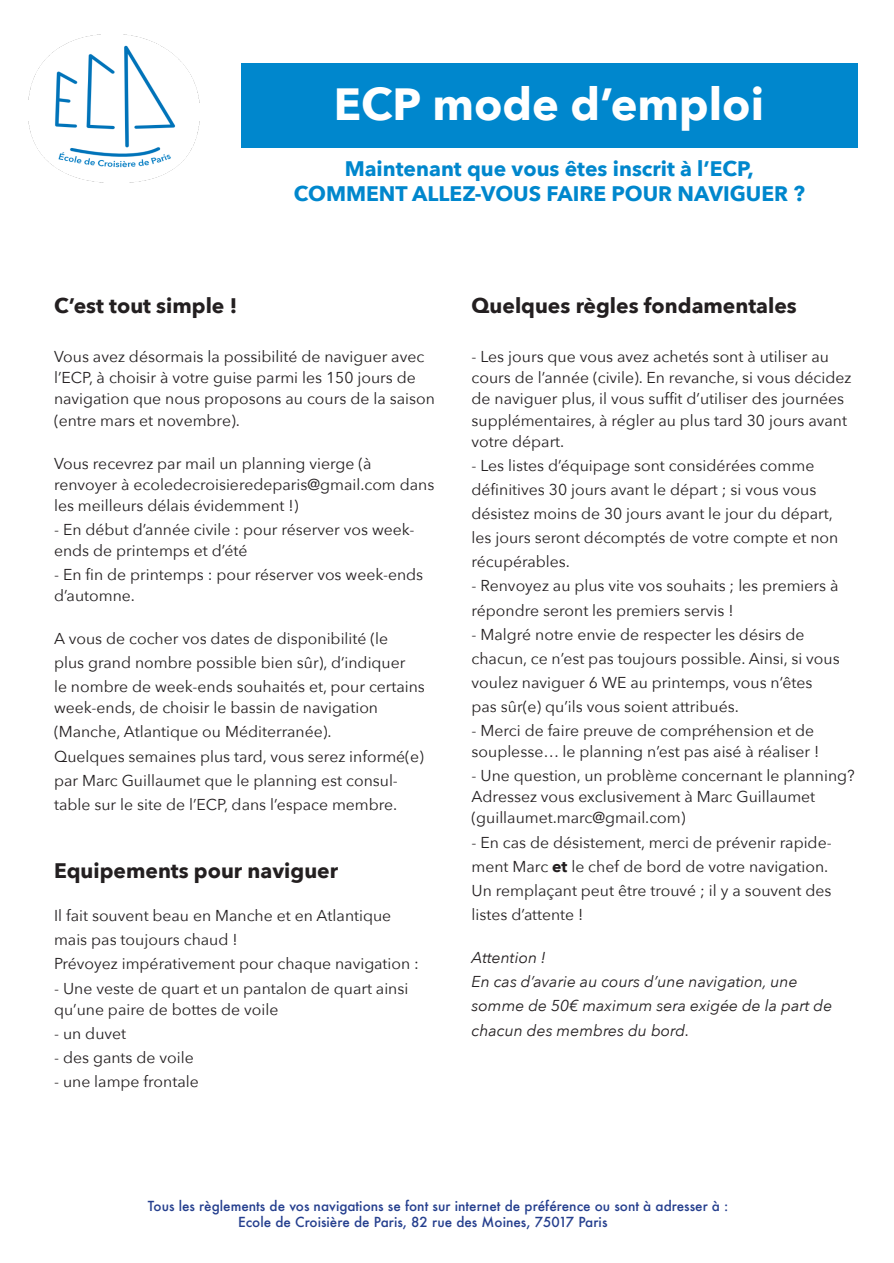
<style>
.page{position:relative;width:894px;height:1263px;background:#fff}
.page>*{position:absolute;margin:0;border:0;box-sizing:border-box;transform-origin:0 0}
.t1{font:700 45px "Avenir Next";color:#fff}
.t2{font:700 21px/25.2px "Avenir Next";color:#0087cd;text-align:center}
.t3{font:700 21px "Avenir Next";color:#231f20}
.t4{font:15.75px/24.2px "Avenir Next";color:#231f20}
.t5{font:italic 15.75px/24.2px "Avenir Next";color:#231f20}
.t6{font:500 13.5px/16.2px "Futura";color:#253f8e}
.s1{font-weight:700}
</style>
<div class="page">
<img style="left:29px;top:35px;width:170px;height:147px">
<div style="left:241px;top:63px;width:616px;height:85px;background:#0087cd"></div>
<h1 class="t1" style="left:333px;top:75px;width:431px">ECP mode d’emploi</h1>
<h2 class="t2" style="left:294px;top:157px;width:512px">Maintenant que vous êtes inscrit à l’ECP,<br>COMMENT ALLEZ-VOUS FAIRE POUR NAVIGUER ?</h2>
<h2 class="t3" style="left:54px;top:292px;width:185px">C’est tout simple !</h2>
<p class="t4" style="left:54px;top:347px;width:382px;line-height:21px">Vous avez désormais la possibilité de naviguer avec l’ECP, à choisir à votre guise parmi les 150 jours de navigation que nous proposons au cours de la saison (entre mars et novembre).</p>
<p class="t4" style="left:54px;top:453px;width:382px;line-height:21px">Vous recevrez par mail un planning vierge (à renvoyer à ecoledecroisieredeparis@gmail.com dans les meilleurs délais évidemment !)</p>
<p class="t4" style="left:54px;top:519px;width:362px;line-height:21px">- En début d’année civile : pour réserver vos week&shy;ends de printemps et d’été</p>
<p class="t4" style="left:54px;top:564px;width:370px;line-height:21px">- En fin de printemps : pour réserver vos week-ends d’automne.</p>
<p class="t4" style="left:54px;top:627px;width:372px">A vous de cocher vos dates de disponibilité (le<br>plus grand nombre possible bien sûr), d’indiquer<br>le nombre de week-ends souhaités et, pour certains</p>
<p class="t4" style="left:54px;top:696px;width:371px">week-ends, de choisir le bassin de navigation (Manche, Atlantique ou Méditerranée).<br>Quelques semaines plus tard, vous serez informé(e) par Marc Guillaumet que le planning est consul&shy;table sur le site de l’ECP, dans l’espace membre.</p>
<h2 class="t3" style="left:54px;top:857px;width:285px">Equipements pour naviguer</h2>
<p class="t4" style="left:54px;top:904px;width:366px">Il fait souvent beau en Manche et en Atlantique mais pas toujours chaud !<br>Prévoyez impérativement pour chaque navigation :</p>
<p class="t4" style="left:54px;top:978px;width:356px;line-height:21px">- Une veste de quart et un pantalon de quart ainsi qu’une paire de bottes de voile</p>
<p class="t4" style="left:54px;top:1022px;width:74px">- un duvet</p>
<p class="t4" style="left:54px;top:1046px;width:141px">- des gants de voile</p>
<p class="t4" style="left:54px;top:1070px;width:146px">- une lampe frontale</p>
<h2 class="t3" style="left:471px;top:292px;width:327px">Quelques règles fondamentales</h2>
<p class="t4" style="left:471px;top:347px;width:381px;line-height:21px">- Les jours que vous avez achetés sont à utiliser au cours de l’année (civile). En revanche, si vous décidez de naviguer plus, il vous suffit d’utiliser des journées supplémentaires, à régler au plus tard 30 jours avant votre départ.</p>
<p class="t4" style="left:471px;top:454px;width:368px">- Les listes d’équipage sont considérées comme définitives 30 jours avant le départ ; si vous vous désistez moins de 30 jours avant le jour du départ, les jours seront décomptés de votre compte et non récupérables.</p>
<p class="t4" style="left:471px;top:574px;width:368px">- Renvoyez au plus vite vos souhaits ; les premiers à répondre seront les premiers servis !</p>
<p class="t4" style="left:471px;top:623px;width:369px">- Malgré notre envie de respecter les désirs de chacun, ce n’est pas toujours possible. Ainsi, si vous voulez naviguer 6 WE au printemps, vous n’êtes pas sûr(e) qu’ils vous soient attribués.</p>
<p class="t4" style="left:471px;top:721px;width:349px;line-height:21px">- Merci de faire preuve de compréhension et de souplesse… le planning n’est pas aisé à réaliser !</p>
<p class="t4" style="left:471px;top:766px;width:384px;line-height:21px">- Une question, un problème concernant le planning?<br>Adressez vous exclusivement à Marc Guillaumet (guillaumet.marc@gmail.com)</p>
<p class="t4" style="left:471px;top:830px;width:361px">- En cas de désistement, merci de prévenir rapide&shy;ment Marc <span class="s1">et</span> le chef de bord de votre navigation.<br>Un remplaçant peut être trouvé ; il y a souvent des listes d’attente !</p>
<p class="t5" style="left:471px;top:946px;width:362px">Attention !<br>En cas d’avarie au cours d’une navigation, une somme de 50€ maximum sera exigée de la part de chacun des membres du bord.</p>
<p class="t6" style="left:238px;top:1199px;width:491px;text-indent:-90px">Tous les règlements de vos navigations se font sur internet de préférence ou sont à adresser à :<br>Ecole de Croisière de Paris, 82 rue des Moines, 75017 Paris</p>
</div>
